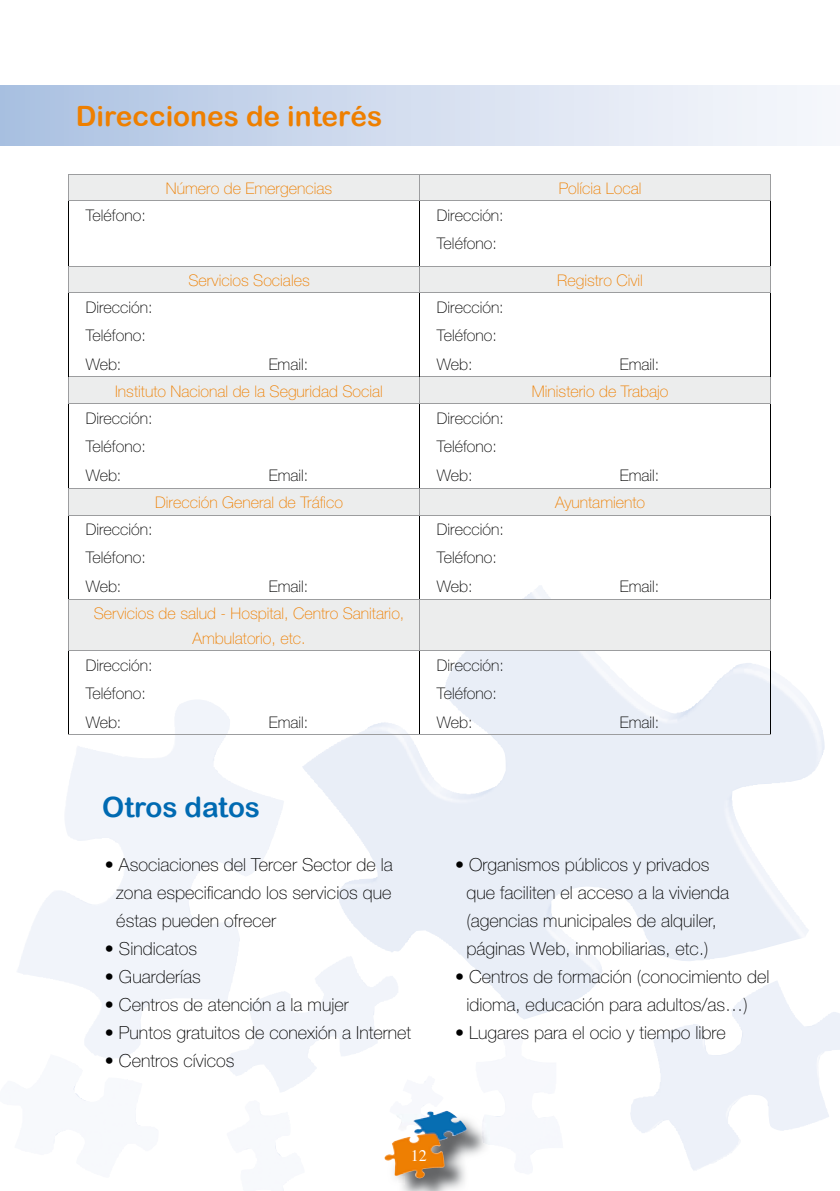
<style>
.page{position:relative;width:840px;height:1191px;background:#fff}
.page>*{position:absolute;margin:0;border:0;box-sizing:border-box;transform-origin:0 0}
.t1{font:28px "Arial Rounded MT Bold";color:#ee7f00}
.t2{font:28px "Arial Rounded MT Bold";color:#006ab2}
.t3{font:100 18px/28px "Helvetica Neue";color:#000;text-align:justify}
.t4{font:100 16px/28.6px "Helvetica Neue";color:#000}
.t5{font:100 16px/25px "Helvetica Neue";color:#ee7f00;text-align:center}
.t6{font:16px "Times";color:#fff}
</style>
<div class="page">
<div style="left:0;top:85px;width:839px;height:61px;background:linear-gradient(to right,#acc2e2,#fafafd)"></div>
<svg style="left:69px;top:175px;width:700px;height:475px"></svg>
<hr style="left:68px;top:174px;width:351px;height:1px;background:#9c9d9f">
<svg style="left:68px;top:175px;width:1px;height:25px"></svg>
<hr style="left:419px;top:174px;width:351px;height:1px;background:#9c9d9f">
<svg style="left:419px;top:175px;width:1px;height:25px"></svg>
<svg style="left:769px;top:175px;width:1px;height:25px"></svg>
<hr style="left:68px;top:200px;width:351px;height:1px;background:#9c9d9f">
<hr style="left:419px;top:200px;width:351px;height:1px;background:#9c9d9f">
<hr style="left:68px;top:265px;width:351px;height:1px;background:#9c9d9f">
<svg style="left:68px;top:266px;width:1px;height:26px"></svg>
<hr style="left:419px;top:265px;width:351px;height:1px;background:#9c9d9f">
<svg style="left:419px;top:266px;width:1px;height:26px"></svg>
<svg style="left:769px;top:266px;width:1px;height:26px"></svg>
<hr style="left:68px;top:292px;width:351px;height:1px;background:#9c9d9f">
<hr style="left:419px;top:292px;width:351px;height:1px;background:#9c9d9f">
<hr style="left:68px;top:376px;width:351px;height:1px;background:#9c9d9f">
<svg style="left:68px;top:377px;width:1px;height:26px"></svg>
<hr style="left:419px;top:376px;width:351px;height:1px;background:#9c9d9f">
<svg style="left:419px;top:377px;width:1px;height:26px"></svg>
<svg style="left:769px;top:377px;width:1px;height:26px"></svg>
<hr style="left:68px;top:403px;width:351px;height:1px;background:#9c9d9f">
<hr style="left:419px;top:403px;width:351px;height:1px;background:#9c9d9f">
<hr style="left:68px;top:201px;width:1px;height:64px;background:#000">
<hr style="left:419px;top:201px;width:1px;height:64px;background:#000">
<hr style="left:769px;top:201px;width:1px;height:64px;background:#000">
<hr style="left:68px;top:293px;width:1px;height:83px;background:#000">
<hr style="left:419px;top:293px;width:1px;height:83px;background:#000">
<hr style="left:769px;top:293px;width:1px;height:83px;background:#000">
<hr style="left:68px;top:404px;width:1px;height:84px;background:#000">
<hr style="left:419px;top:404px;width:1px;height:84px;background:#000">
<hr style="left:769px;top:404px;width:1px;height:84px;background:#000">
<hr style="left:68px;top:515px;width:1px;height:83px;background:#000">
<hr style="left:419px;top:515px;width:1px;height:83px;background:#000">
<hr style="left:769px;top:515px;width:1px;height:83px;background:#000">
<hr style="left:68px;top:651px;width:1px;height:83px;background:#000">
<hr style="left:419px;top:651px;width:1px;height:83px;background:#000">
<hr style="left:769px;top:651px;width:1px;height:83px;background:#000">
<hr style="left:68px;top:488px;width:351px;height:1px;background:#9c9d9f">
<svg style="left:68px;top:489px;width:1px;height:26px"></svg>
<hr style="left:68px;top:515px;width:351px;height:1px;background:#9c9d9f">
<hr style="left:419px;top:488px;width:351px;height:1px;background:#9c9d9f">
<svg style="left:419px;top:489px;width:1px;height:26px"></svg>
<svg style="left:769px;top:489px;width:1px;height:26px"></svg>
<hr style="left:419px;top:515px;width:351px;height:1px;background:#9c9d9f">
<hr style="left:68px;top:598px;width:351px;height:1px;background:#9c9d9f">
<hr style="left:68px;top:599px;width:1px;height:51px;background:#9c9d9f">
<hr style="left:68px;top:650px;width:351px;height:1px;background:#9c9d9f">
<hr style="left:68px;top:734px;width:351px;height:1px;background:#9c9d9f">
<hr style="left:419px;top:598px;width:351px;height:1px;background:#9c9d9f">
<hr style="left:419px;top:599px;width:1px;height:51px;background:#9c9d9f">
<hr style="left:769px;top:599px;width:1px;height:51px;background:#9c9d9f">
<hr style="left:419px;top:650px;width:351px;height:1px;background:#9c9d9f">
<hr style="left:419px;top:734px;width:351px;height:1px;background:#9c9d9f">
<img style="left:387px;top:1142px;width:98px;height:49px">
<img style="left:393px;top:1113px;width:96px;height:32px">
<svg style="left:394px;top:1173px;width:10px;height:11px"></svg>
<img style="left:413px;top:1111px;width:32px;height:24px">
<h1 class="t1" style="left:76px;top:100px;width:308px">Direcciones de interés</h1>
<p class="t5" style="left:166px;top:176px;width:168px">Número de Emergencias</p>
<p class="t5" style="left:558px;top:176px;width:84px">Polícia Local</p>
<p class="t4" style="left:86px;top:201px;width:62px">Teléfono:</p>
<p class="t4" style="left:436px;top:201px;width:68px">Dirección:<br>Teléfono:</p>
<p class="t5" style="left:188px;top:267px;width:123px">Servicios Sociales</p>
<p class="t5" style="left:557px;top:267px;width:87px">Registro Civil</p>
<p class="t4" style="left:86px;top:293px;width:68px">Dirección:<br>Teléfono:<br>Web:</p>
<p class="t4" style="left:436px;top:293px;width:68px">Dirección:<br>Teléfono:<br>Web:</p>
<p class="t4" style="left:268px;top:350px;width:41px">Email:</p>
<p class="t4" style="left:619px;top:350px;width:41px">Email:</p>
<p class="t5" style="left:115px;top:378px;width:269px">Instituto Nacional de la Seguridad Social</p>
<p class="t5" style="left:531px;top:378px;width:138px">Ministerio de Trabajo</p>
<p class="t4" style="left:86px;top:403px;width:68px">Dirección:<br>Teléfono:<br>Web:</p>
<p class="t4" style="left:436px;top:403px;width:68px">Dirección:<br>Teléfono:<br>Web:</p>
<p class="t4" style="left:268px;top:460px;width:41px">Email:</p>
<p class="t4" style="left:619px;top:460px;width:41px">Email:</p>
<p class="t5" style="left:155px;top:490px;width:189px">Dirección General de Tráfico</p>
<p class="t5" style="left:555px;top:490px;width:92px">Ayuntamiento</p>
<p class="t4" style="left:86px;top:515px;width:68px">Dirección:<br>Teléfono:<br>Web:</p>
<p class="t4" style="left:268px;top:572px;width:41px">Email:</p>
<p class="t5" style="left:94px;top:600px;width:312px">Servicios de salud - Hospital, Centro Sanitario,<br>Ambulatorio, etc.</p>
<p class="t4" style="left:86px;top:650px;width:68px">Dirección:<br>Teléfono:<br>Web:</p>
<p class="t4" style="left:268px;top:708px;width:41px">Email:</p>
<p class="t4" style="left:436px;top:515px;width:68px">Dirección:<br>Teléfono:<br>Web:</p>
<p class="t4" style="left:436px;top:650px;width:68px">Dirección:<br>Teléfono:<br>Web:</p>
<p class="t4" style="left:619px;top:572px;width:41px">Email:</p>
<p class="t4" style="left:619px;top:708px;width:41px">Email:</p>
<h1 class="t2" style="left:102px;top:790px;width:159px">Otros datos</h1>
<p class="t3" style="left:116px;top:850px;width:278px;text-indent:-11px">• Asociaciones del Tercer Sector de la zona especificando los servicios que éstas pueden ofrecer</p>
<p class="t3" style="left:105px;top:934px;width:94px">• Sindicatos</p>
<p class="t3" style="left:105px;top:962px;width:97px">• Guarderías</p>
<p class="t3" style="left:105px;top:990px;width:245px">• Centros de atención a la mujer</p>
<p class="t3" style="left:105px;top:1018px;width:307px">• Puntos gratuitos de conexión a Internet</p>
<p class="t3" style="left:105px;top:1046px;width:131px">• Centros cívicos</p>
<p class="t3" style="left:466px;top:850px;width:264px;text-align:left;text-indent:-11px">• Organismos públicos y privados que faciliten el acceso a la vivienda (agencias municipales de alquiler, páginas Web, inmobiliarias, etc.)</p>
<p class="t3" style="left:455px;top:962px;width:315px;text-align:center">• Centros de formación (conocimiento del idioma, educación para adultos/as…)</p>
<p class="t3" style="left:455px;top:1018px;width:272px">• Lugares para el ocio y tiempo libre</p>
<p class="t6" style="left:410px;top:1145px;width:17px">12</p>
</div>
